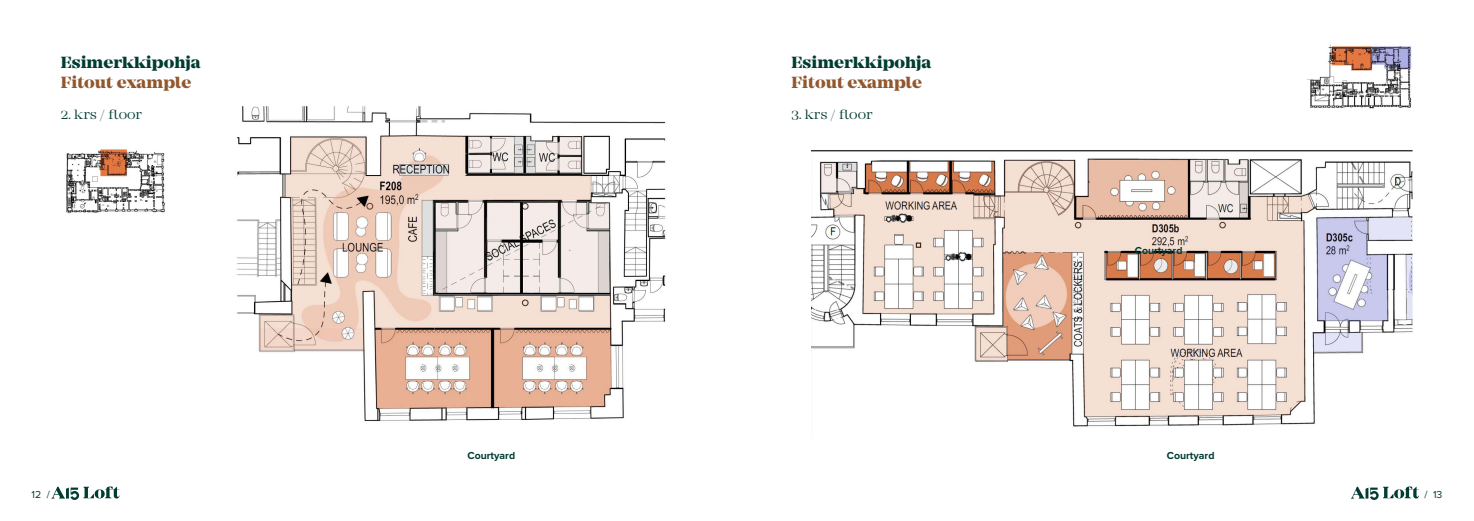
<style>
.page{position:relative;width:1474px;height:521px;background:#fff}
.page>*{position:absolute;margin:0;border:0;box-sizing:border-box;transform-origin:0 0}
.t1{font:800 16.8px "Mirador";color:#003c31}
.t2{font:800 16.8px "Mirador";color:#91572d}
.t3{font:14px "Mirador";color:#003c31}
.t4{font:700 10.5px "Proxima Nova";color:#003c31}
.t5{font:10.5px "Proxima Nova";color:#003c31}
</style>
<div class="page">
<img style="left:237px;top:106px;width:429px;height:316px">
<img style="left:66px;top:149px;width:99px;height:65px">
<img style="left:811px;top:150px;width:602px;height:277px">
<img style="left:1307px;top:44px;width:105px;height:65px">
<svg style="left:51px;top:486px;width:69px;height:14px"></svg>
<svg style="left:1351px;top:486px;width:67px;height:14px"></svg>
<p class="t1" style="left:61px;top:52px;width:141px">Esimerkkipohja</p>
<p class="t2" style="left:61px;top:73px;width:132px">Fitout example</p>
<p class="t1" style="left:791px;top:52px;width:141px">Esimerkkipohja</p>
<p class="t2" style="left:791px;top:73px;width:132px">Fitout example</p>
<p class="t3" style="left:61px;top:106px;width:83px">2. krs / floor</p>
<p class="t3" style="left:791px;top:106px;width:83px">3. krs / floor</p>
<p class="t4" style="left:1134px;top:242px;width:49px">Courtyard</p>
<p class="t4" style="left:467px;top:447px;width:49px">Courtyard</p>
<p class="t4" style="left:1166px;top:447px;width:49px">Courtyard</p>
<p class="t5" style="left:32px;top:487px;width:20px">12 /</p>
<p class="t5" style="left:1424px;top:487px;width:19px">/ 13</p>
</div>
